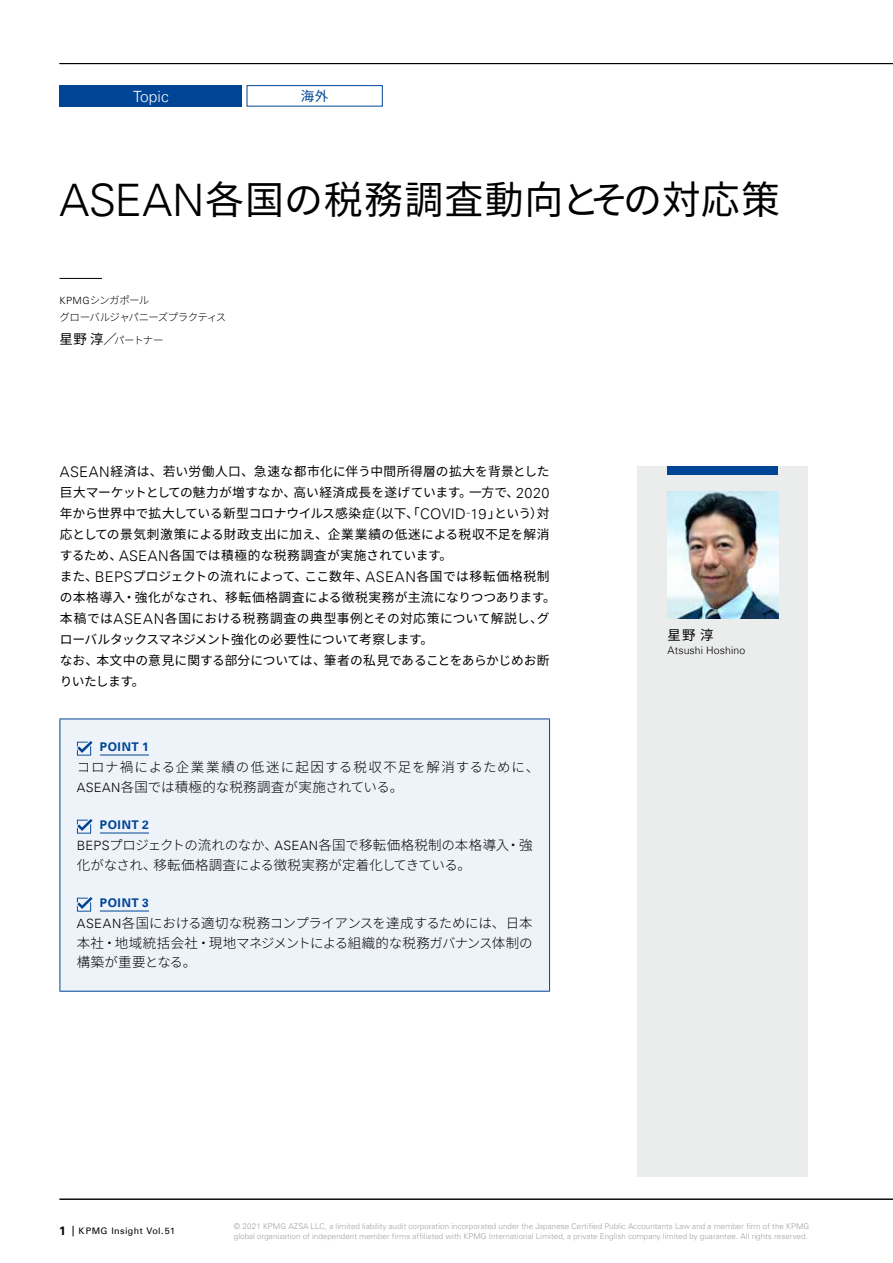
<style>
.page{position:relative;width:893px;height:1263px;background:#fff}
.page>*{position:absolute;margin:0;border:0;box-sizing:border-box;transform-origin:0 0}
.t1{font:39px "Noto Sans CJ Kjp";letter-spacing:.015em;color:#000}
.t2{font:300 15.45px "Universfor KPMG";letter-spacing:.01em;color:#fff}
.t3{font:300 13.5px/19.5px "Noto Sans CJ Kjp";letter-spacing:.01em;color:#000}
.t4{font:300 13.5px/19.5px "Noto Sans CJ Kjp";letter-spacing:.045em;color:#000}
.t5{font:13.5px "Noto Sans CJ Kjp";color:#000}
.t6{font:13.5px "Noto Sans CJ Kjp";color:#004595}
.t7{font:12.75px/21px "Noto Sans CJ Kjp";letter-spacing:.01em;color:#000}
.t8{font:700 12px "Universfor KPMG";letter-spacing:.04em;color:#004595}
.t9{font:700 12px "Universfor KPMG";color:#000}
.t10{font:300 10.5px/16.5px "Noto Sans CJ Kjp";letter-spacing:-.065em;color:#000}
.t11{font:300 10.5px "Universfor KPMG";letter-spacing:.01em;color:#000}
.t12{font:9px "Universfor KPMG";letter-spacing:.04em;color:#000}
.t13{font:300 7.95px/9.8px "Universfor KPMG";letter-spacing:.01em;color:#9fa0a0}
.s1{font-family:"Universfor KPMG";font-weight:300;font-size:44.85px}
.s2{font-family:"Universfor KPMG";font-size:10.05px}
.s3{font-weight:400;font-size:13.5px}
.s4{font-family:"Universfor KPMG";font-weight:300;font-size:14.7px}
.s5{font-family:"Universfor KPMG";font-weight:300;font-size:14.4px}
.s6{font-family:"Universfor KPMG";font-size:12.9px}
</style>
<div class="page">
<hr style="left:60px;top:63px;width:833px;height:1px;background:#000">
<hr style="left:60px;top:1199px;width:833px;height:1px;background:#000">
<div style="left:247px;top:85px;width:136px;height:21px;border:1px solid #004595"></div>
<div style="left:60px;top:85px;width:182px;height:21px;background:#004595"></div>
<div style="left:638px;top:466px;width:170px;height:710px;background:#ebecec"></div>
<div style="left:668px;top:466px;width:110px;height:9px;background:#004595"></div>
<div style="left:60px;top:719px;width:490px;height:272px;background:#eef3fa"></div>
<hr style="left:60px;top:718px;width:490px;height:1px;background:#004595">
<hr style="left:60px;top:719px;width:1px;height:272px;background:#004595">
<hr style="left:549px;top:719px;width:1px;height:272px;background:#004595">
<hr style="left:60px;top:991px;width:490px;height:1px;background:#004595">
<hr style="left:100px;top:755px;width:49px;height:1px;background:#004595">
<hr style="left:100px;top:833px;width:49px;height:1px;background:#004595">
<hr style="left:100px;top:911px;width:49px;height:1px;background:#004595">
<svg style="left:77px;top:741px;width:16px;height:14px"></svg>
<svg style="left:77px;top:819px;width:16px;height:14px"></svg>
<svg style="left:77px;top:897px;width:16px;height:14px"></svg>
<hr style="left:60px;top:278px;width:42px;height:1px;background:#000">
<img style="left:668px;top:491px;width:110px;height:128px">
<p class="t2" style="left:133px;top:87px;width:37px">Topic</p>
<p class="t6" style="left:301px;top:88px;width:29px">海外</p>
<h1 class="t1" style="left:60px;top:178px;width:722px"><span class="s1">ASEAN</span>各国の税務調査動向とその対応策</h1>
<p class="t10" style="left:60px;top:292px;width:168px"><span class="s2">KPMG</span>シンガポール<br>グローバルジャパニーズプラクティス</p>
<p class="t10" style="left:60px;top:332px;width:106px"><span class="s3">星野 淳／</span>パートナー</p>
<p class="t7" style="left:60px;top:461px;width:497px"><span class="s4">ASEAN</span>経済は、若い労働人口、急速な都市化に伴う中間所得層の拡大を背景とした巨大マーケットとしての魅力が増すなか、高い経済成長を遂げています。一方で、<span class="s5">2020</span>年から世界中で拡大している新型コロナウイルス感染症（以下、「<span class="s4">COVID</span>‐<span class="s5">19</span>」という）対応としての景気刺激策による財政支出に加え、企業業績の低迷による税収不足を解消するため、<span class="s4">ASEAN</span>各国では積極的な税務調査が実施されています。<br>また、<span class="s4">BEPS</span>プロジェクトの流れによって、ここ数年、<span class="s4">ASEAN</span>各国では移転価格税制の本格導入・強化がなされ、移転価格調査による徴税実務が主流になりつつあります。本稿では<span class="s4">ASEAN</span>各国における税務調査の典型事例とその対応策について解説し、グローバルタックスマネジメント強化の必要性について考察します。<br>なお、本文中の意見に関する部分については、筆者の私見であることをあらかじめお断りいたします。</p>
<p class="t8" style="left:100px;top:740px;width:51px">POINT 1</p>
<p class="t4" style="left:77px;top:758px;width:464px">コロナ禍による企業業績の低迷に起因する税収不足を解消するために、<br><span class="s6">ASEAN</span>各国では積極的な税務調査が実施されている。</p>
<p class="t8" style="left:100px;top:818px;width:51px">POINT 2</p>
<p class="t3" style="left:77px;top:836px;width:457px"><span class="s6">BEPS</span>プロジェクトの流れのなか、<span class="s6">ASEAN</span>各国で移転価格税制の本格導入・強化がなされ、移転価格調査による徴税実務が定着化してきている。</p>
<p class="t8" style="left:100px;top:896px;width:51px">POINT 3</p>
<p class="t3" style="left:77px;top:914px;width:457px;text-align:justify"><span class="s6">ASEAN</span>各国における適切な税務コンプライアンスを達成するためには、日本本社・地域統括会社・現地マネジメントによる組織的な税務ガバナンス体制の構築が重要となる。</p>
<p class="t5" style="left:668px;top:627px;width:47px">星野淳</p>
<p class="t11" style="left:668px;top:643px;width:79px">Atsushi Hoshino</p>
<p class="t9" style="left:59px;top:1224px;width:8px">1</p>
<p class="t12" style="left:79px;top:1226px;width:98px">KPMG Insight Vol.51</p>
<p class="t13" style="left:234px;top:1221px;width:577px">© 2021 KPMG AZSA LLC, a limited liability audit corporation incorporated under the Japanese Certified Public Accountants Law and a member firm of the KPMG global organization of independent member firms affiliated with KPMG International Limited, a private English company limited by guarantee. All rights reserved.</p>
</div>
